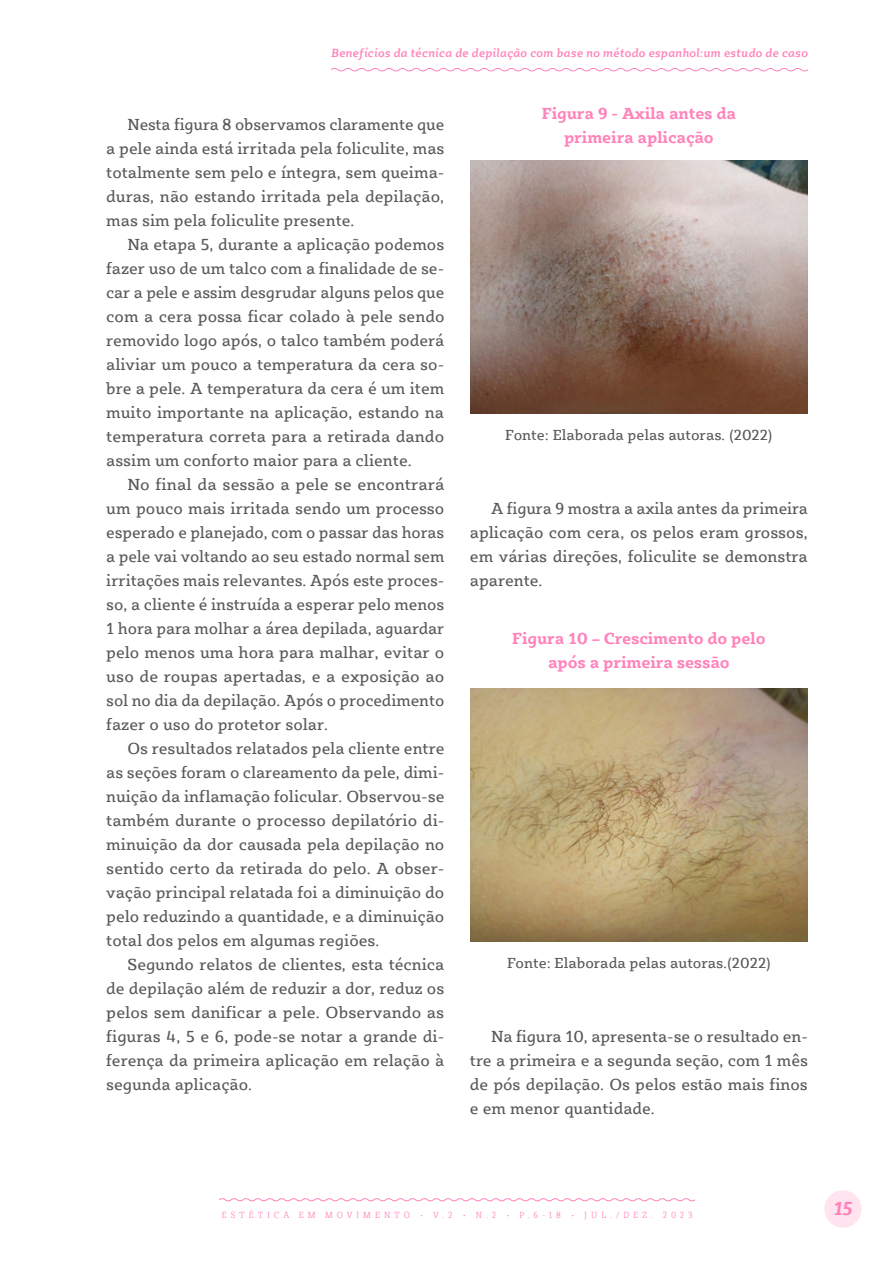
<style>
.page{position:relative;width:893px;height:1263px;background:#fff}
.page>*{position:absolute;margin:0;border:0;box-sizing:border-box;transform-origin:0 0}
.t1{font:italic 700 19.5px "Sybilla Pro Narrow";color:#ff83bb}
.t2{font:16.5px/24px "Sybilla Pro";color:#57585a;text-align:justify}
.t3{font:700 16.5px/24px "Sybilla Pro";letter-spacing:-.01em;color:#ff83bb;text-align:center}
.t4{font:15px "Sybilla Pro";color:#57585a}
.t5{font:italic 500 12px "Sybilla Pro";letter-spacing:.015em;color:#ff83bb}
.t6{font:300 9px "Sybilla Pro Narrow";letter-spacing:.44em;color:#ff83bb}
</style>
<div class="page">
<img style="left:471px;top:160px;width:337px;height:254px">
<img style="left:470px;top:688px;width:338px;height:253px">
<svg style="left:219px;top:1198px;width:476px;height:4px"></svg>
<svg style="left:330px;top:68px;width:478px;height:4px"></svg>
<div style="left:824px;top:1190px;width:37px;height:38px;background:#ffe4f0;border-radius:19px"></div>
<p class="t5" style="left:331px;top:45px;width:478px">Benefícios da técnica de depilação com base no método espanhol:um estudo de caso</p>
<p class="t2" style="left:106px;top:112px;width:340px;text-indent:21px">Nesta figura 8 observamos claramente que a pele ainda está irritada pela foliculite, mas totalmente sem pelo e íntegra, sem queima&shy;duras, não estando irritada pela depilação, mas sim pela foliculite presente.</p>
<p class="t2" style="left:106px;top:232px;width:340px;text-indent:21px">Na etapa 5, durante a aplicação podemos fazer uso de um talco com a finalidade de se&shy;car a pele e assim desgrudar alguns pelos que com a cera possa ficar colado à pele sendo removido logo após, o talco também poderá aliviar um pouco a temperatura da cera so&shy;bre a pele. A temperatura da cera é um item muito importante na aplicação, estando na temperatura correta para a retirada dando assim um conforto maior para a cliente.</p>
<p class="t2" style="left:106px;top:472px;width:340px;text-indent:21px">No final da sessão a pele se encontrará um pouco mais irritada sendo um processo esperado e planejado, com o passar das horas a pele vai voltando ao seu estado normal sem irritações mais relevantes. Após este proces&shy;so, a cliente é instruída a esperar pelo menos 1 hora para molhar a área depilada, aguardar pelo menos uma hora para malhar, evitar o uso de roupas apertadas, e a exposição ao sol no dia da depilação. Após o procedimento fazer o uso do protetor solar.</p>
<p class="t2" style="left:106px;top:736px;width:340px;text-indent:21px">Os resultados relatados pela cliente entre as seções foram o clareamento da pele, dimi&shy;nuição da inflamação folicular. Observou-se também durante o processo depilatório di&shy;minuição da dor causada pela depilação no sentido certo da retirada do pelo. A obser&shy;vação principal relatada foi a diminuição do pelo reduzindo a quantidade, e a diminuição total dos pelos em algumas regiões.</p>
<p class="t2" style="left:106px;top:952px;width:340px;text-indent:21px">Segundo relatos de clientes, esta técnica de depilação além de reduzir a dor, reduz os pelos sem danificar a pele. Observando as figuras 4, 5 e 6, pode-se notar a grande di&shy;ferença da primeira aplicação em relação à segunda aplicação.</p>
<p class="t3" style="left:542px;top:101px;width:196px">Figura 9 - Axila antes da primeira aplicação</p>
<p class="t4" style="left:505px;top:425px;width:269px">Fonte: Elaborada pelas autoras. (2022)</p>
<p class="t2" style="left:470px;top:496px;width:340px;text-indent:21px">A figura 9 mostra a axila antes da primeira aplicação com cera, os pelos eram grossos, em várias direções, foliculite se demonstra aparente.</p>
<p class="t3" style="left:512px;top:626px;width:255px">Figura 10 – Crescimento do pelo após a primeira sessão</p>
<p class="t4" style="left:507px;top:953px;width:265px">Fonte: Elaborada pelas autoras.(2022)</p>
<p class="t2" style="left:470px;top:1024px;width:340px;text-indent:21px">Na figura 10, apresenta-se o resultado en&shy;tre a primeira e a segunda seção, com 1 mês de pós depilação. Os pelos estão mais finos e em menor quantidade.</p>
<p class="t6" style="left:222px;top:1209px;width:472px">ESTÉTICA EM MOVIMENTO • V.2 • N.2 • P.6-18 • JUL./DE Z. 2023</p>
<p class="t1" style="left:833px;top:1196px;width:21px">15</p>
</div>
